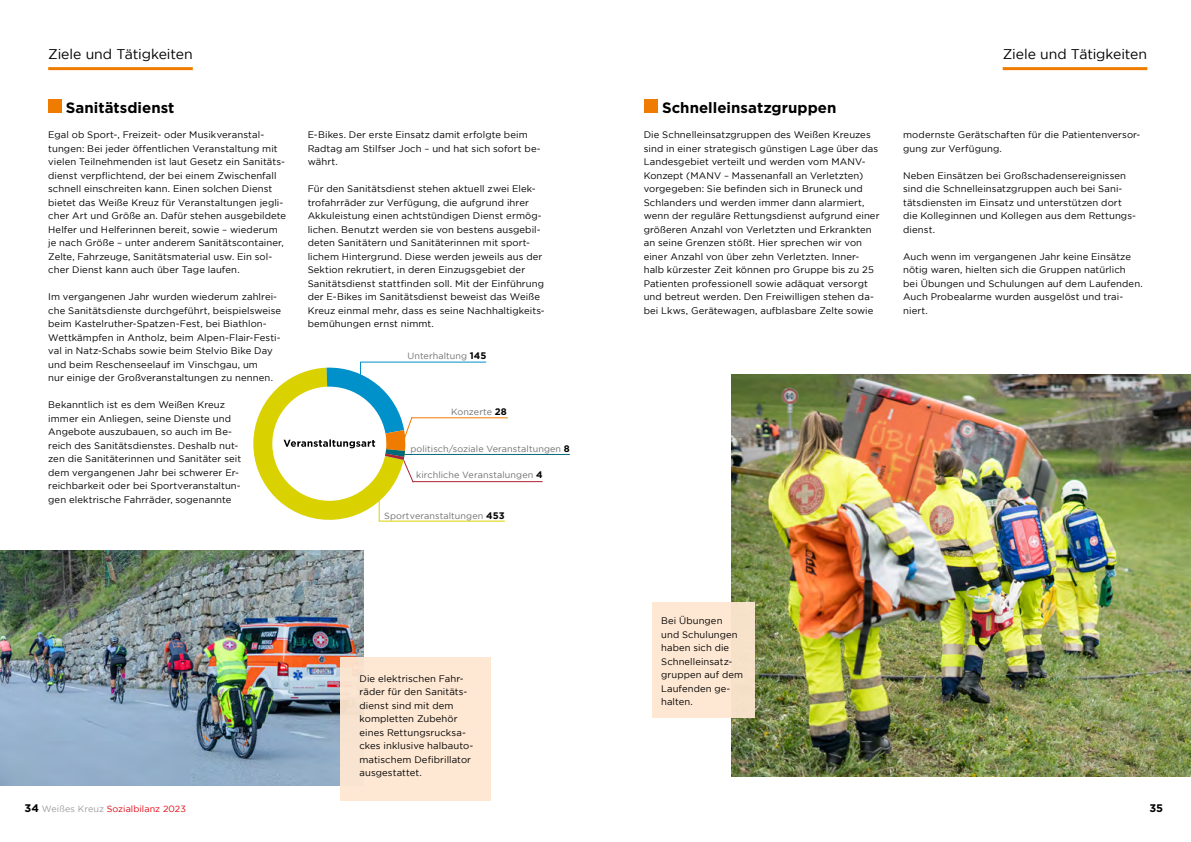
<style>
.page{position:relative;width:1191px;height:842px;background:#fff}
.page>*{position:absolute;margin:0;border:0;box-sizing:border-box;transform-origin:0 0}
.t1{font:700 15px "Gotham";color:#000}
.t2{font:14px "Gotham";letter-spacing:-.005em;color:#000}
.t3{font:700 11px "Gotham";color:#000}
.t4{font:9.5px/13.5px "Gotham";letter-spacing:.01em;color:#000}
.t5{font:9px "Gotham";letter-spacing:.01em;color:#706f6f}
.t6{font:9px "Gotham";letter-spacing:.01em;color:#e30613}
.s1{font-weight:700;font-size:9.5px;color:#000}
.s2{font-weight:700;font-size:11px;color:#000}
.s3{color:#9d9d9c}
</style>
<div class="page">
<div style="left:48px;top:100px;width:13px;height:13px;background:#ef7b00"></div>
<img style="left:0;top:551px;width:364px;height:235px">
<hr style="left:48px;top:67px;width:145px;height:3px;background:#ef7b00">
<hr style="left:360px;top:362px;width:126px;height:1px;background:#0090ca">
<hr style="left:411px;top:417px;width:97px;height:1px;background:#ef7b00">
<hr style="left:401px;top:454px;width:169px;height:1px;background:#00697a">
<hr style="left:412px;top:481px;width:130px;height:1px;background:#ac2331">
<hr style="left:379px;top:521px;width:126px;height:1px;background:#dad100">
<svg style="left:253px;top:362px;width:161px;height:160px"></svg>
<div style="left:340px;top:657px;width:151px;height:143px;background:#fee7d1"></div>
<div style="left:644px;top:100px;width:13px;height:13px;background:#ef7b00"></div>
<hr style="left:1002px;top:67px;width:145px;height:3px;background:#ef7b00">
<img style="left:731px;top:374px;width:460px;height:402px">
<div style="left:652px;top:602px;width:102px;height:116px;background:#fee7d1"></div>
<h2 class="t2" style="left:48px;top:46px;width:146px">Ziele und Tätigkeiten</h2>
<h2 class="t2" style="left:1002px;top:46px;width:146px">Ziele und Tätigkeiten</h2>
<h1 class="t1" style="left:66px;top:99px;width:110px">Sanitätsdienst</h1>
<h1 class="t1" style="left:662px;top:99px;width:176px">Schnelleinsatzgruppen</h1>
<p class="t4" style="left:48px;top:128px;width:239px">Egal ob Sport-, Freizeit- oder Musikveranstal&shy;tungen: Bei jeder öffentlichen Veranstaltung mit vielen Teilnehmenden ist laut Gesetz ein Sanitäts&shy;dienst verpflichtend, der bei einem Zwischenfall schnell einschreiten kann. Einen solchen Dienst bietet das Weiße Kreuz für Veranstaltungen jegli&shy;cher Art und Größe an. Dafür stehen ausgebildete Helfer und Helferinnen bereit, sowie – wiederum je nach Größe – unter anderem Sanitätscontainer, Zelte, Fahrzeuge, Sanitätsmaterial usw. Ein sol&shy;cher Dienst kann auch über Tage laufen.</p>
<p class="t4" style="left:48px;top:290px;width:234px">Im vergangenen Jahr wurden wiederum zahlrei&shy;che Sanitätsdienste durchgeführt, beispielsweise beim Kastelruther-Spatzen-Fest, bei Biathlon-Wettkämpfen in Antholz, beim Alpen-Flair-Festi&shy;val in Natz-Schabs sowie beim Stelvio Bike Day und beim Reschenseelauf im Vinschgau, um<br>nur einige der Großveranstaltungen zu nennen.</p>
<p class="t4" style="left:48px;top:398px;width:194px">Bekanntlich ist es dem Weißen Kreuz immer ein Anliegen, seine Dienste und Angebote auszubauen, so auch im Be&shy;reich des Sanitätsdienstes. Deshalb nut&shy;zen die Sanitäterinnen und Sanitäter seit dem vergangenen Jahr bei schwerer Er&shy;reichbarkeit oder bei Sportveranstaltun&shy;gen elektrische Fahrräder, sogenannte</p>
<p class="t4" style="left:308px;top:128px;width:235px">E-Bikes. Der erste Einsatz damit erfolgte beim<br>Radtag am Stilfser Joch – und hat sich sofort be&shy;währt.</p>
<p class="t4" style="left:308px;top:182px;width:239px">Für den Sanitätsdienst stehen aktuell zwei Elek&shy;trofahrräder zur Verfügung, die aufgrund ihrer Akkuleistung einen achtstündigen Dienst ermög&shy;lichen. Benutzt werden sie von bestens ausgebil&shy;deten Sanitätern und Sanitäterinnen mit sport&shy;lichem Hintergrund. Diese werden jeweils aus der Sektion rekrutiert, in deren Einzugsgebiet der Sanitätsdienst stattfinden soll. Mit der Einführung der E-Bikes im Sanitätsdienst beweist das Weiße Kreuz einmal mehr, dass es seine Nachhaltigkeits&shy;bemühungen ernst nimmt.</p>
<p class="t5" style="left:407px;top:351px;width:80px">Unterhaltung <span class="s1">145</span></p>
<p class="t5" style="left:451px;top:407px;width:57px">Konzerte <span class="s1">28</span></p>
<p class="t5" style="left:410px;top:443px;width:161px">politisch/soziale Veranstaltungen <span class="s1">8</span></p>
<p class="t5" style="left:416px;top:470px;width:128px">kirchliche Veranstalungen <span class="s1">4</span></p>
<p class="t5" style="left:384px;top:510px;width:122px">Sportveranstaltungen <span class="s1">453</span></p>
<p class="t4" style="left:643px;top:128px;width:237px">Die Schnelleinsatzgruppen des Weißen Kreuzes sind in einer strategisch günstigen Lage über das Landesgebiet verteilt und werden vom MANV-Konzept (MANV – Massenanfall an Verletzten) vorgegeben: Sie befinden sich in Bruneck und Schlanders und werden immer dann alarmiert, wenn der reguläre Rettungsdienst aufgrund einer größeren Anzahl von Verletzten und Erkrankten an seine Grenzen stößt. Hier sprechen wir von einer Anzahl von über zehn Verletzten. Inner&shy;halb kürzester Zeit können pro Gruppe bis zu 25<br>Patienten professionell sowie adäquat versorgt und betreut werden. Den Freiwilligen stehen da&shy;bei Lkws, Gerätewagen, aufblasbare Zelte sowie</p>
<p class="t4" style="left:903px;top:128px;width:239px">modernste Gerätschaften für die Patientenversor&shy;gung zur Verfügung.</p>
<p class="t4" style="left:903px;top:169px;width:234px">Neben Einsätzen bei Großschadensereignissen sind die Schnelleinsatzgruppen auch bei Sani&shy;tätsdiensten im Einsatz und unterstützen dort die Kolleginnen und Kollegen aus dem Rettungs&shy;dienst.</p>
<p class="t4" style="left:903px;top:250px;width:241px">Auch wenn im vergangenen Jahr keine Einsätze nötig waren, hielten sich die Gruppen natürlich<br>bei Übungen und Schulungen auf dem Laufenden.<br>Auch Probealarme wurden ausgelöst und trai&shy;niert.</p>
<p class="t4" style="left:359px;top:671px;width:115px">Die elektrischen Fahr&shy;räder für den Sanitäts&shy;dienst sind mit dem kompletten Zubehör eines Rettungsrucksa&shy;ckes inklusive halbauto&shy;matischem Defibrillator ausgestattet.</p>
<p class="t4" style="left:661px;top:614px;width:83px">Bei Übungen<br>und Schulungen haben sich die<br>Schnelleinsatz&shy;gruppen auf dem<br>Laufenden ge&shy;halten.</p>
<p class="t6" style="left:24px;top:804px;width:163px"><span class="s2">34</span> <span class="s3">Weißes Kreuz</span> Sozialbilanz 2023</p>
<p class="t3" style="left:1149px;top:801px;width:15px">35</p>
</div>
